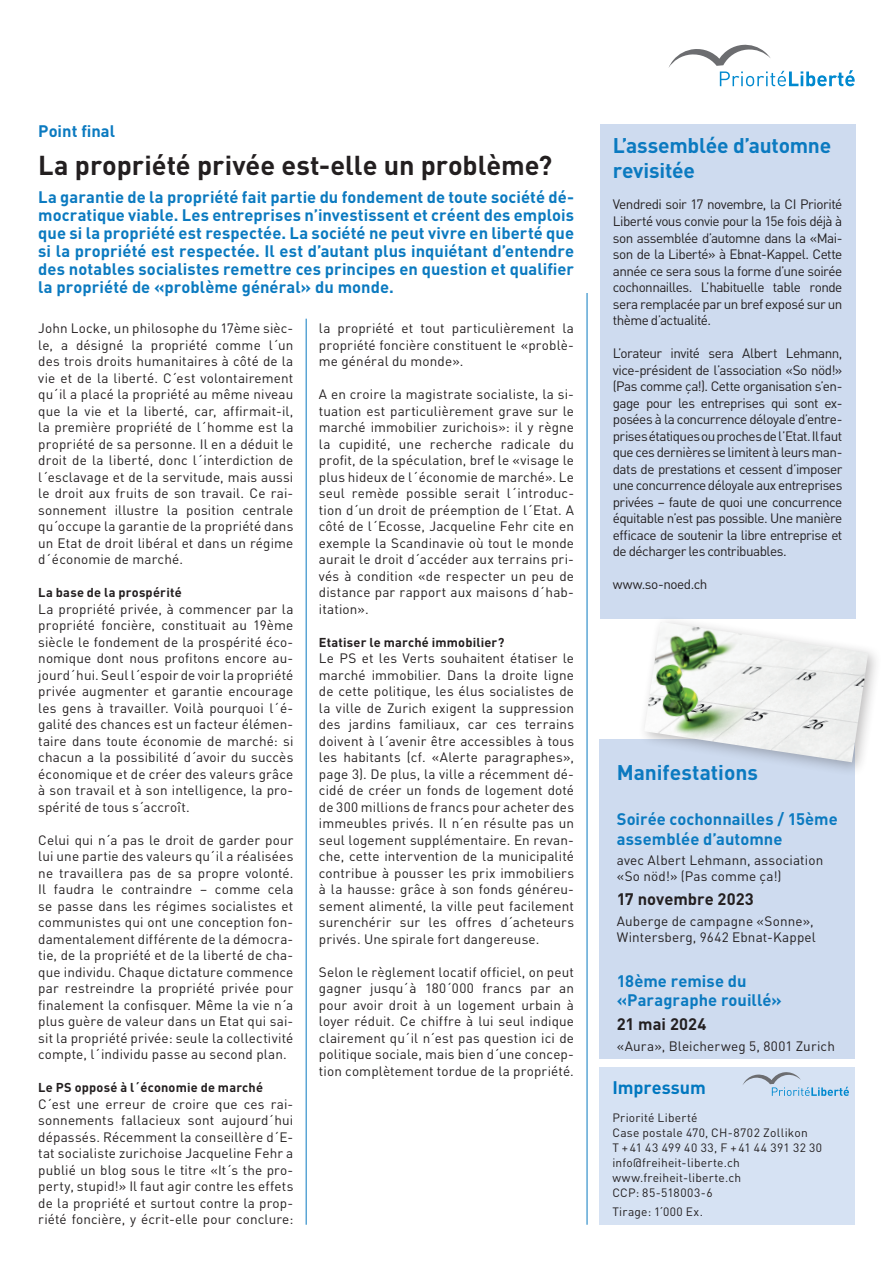
<style>
.page{position:relative;width:893px;height:1263px;background:#fff}
.page>*{position:absolute;margin:0;border:0;box-sizing:border-box;transform-origin:0 0}
.Titel_Artikel{font:700 27px "DIN Pro";color:#231f20}
.Editorial_Titel{font:700 21px/25.2px "DIN Pro";letter-spacing:-.005em;color:#0b7ac0}
.Editorial_Titel-2{font:700 18px "DIN Pro";color:#0077bf}
.Untertitel_Artikel{font:700 16.5px/18px "DIN Pro";letter-spacing:.005em;color:#0b7ac0;text-align:justify}
.Grundtext_Editorial{font:700 16.5px/19.8px "DIN Pro";letter-spacing:.005em;color:#0b7ac0}
.Grundtext_Editorial-2{font:700 16.5px "DIN Pro";letter-spacing:.005em;color:#231f20}
.Grundtext_Artikel{font:13.5px/16.5px "DIN Pro";letter-spacing:.01em;color:#231f20;text-align:justify}
.Grundtext_Editorial-3{font:13.5px/16.2px "DIN Pro";letter-spacing:.01em;color:#231f20}
.Grundtext_Artikel-2{font:13.5px "DIN Pro";letter-spacing:-.035em;color:#231f20}
.Grundtext_Artikel-3{font:700 12.75px "DIN Pro";letter-spacing:.015em;color:#231f20}
.Grundtext_Editorial-4{font:12px "DIN Pro";letter-spacing:.02em;color:#231f20}
.Grundtext_Editorial-5{font:12px "DIN Pro";letter-spacing:.04em;color:#231f20}
</style>
<div class="page">
<hr style="left:587px;top:293px;width:1px;height:932px;background:#0b7ac0">
<hr style="left:306px;top:319px;width:1px;height:906px;background:#0b7ac0">
<svg style="left:668px;top:45px;width:187px;height:41px"></svg>
<div style="left:600px;top:1068px;width:255px;height:157px;background:#d6e2f3"></div>
<svg style="left:742px;top:1072px;width:107px;height:24px"></svg>
<div style="left:600px;top:124px;width:255px;height:494px;background:#cedbef"></div>
<div style="left:600px;top:739px;width:255px;height:319px;background:#cedbef"></div>
<div style="left:637px;top:615px;width:246px;height:162px;background:#231f20;opacity:.3"></div>
<img style="left:644px;top:622px;width:224px;height:140px">
<p class="Untertitel_Artikel" style="left:38px;top:121px;width:78px">Point final</p>
<p class="Titel_Artikel" style="left:38px;top:147px;width:515px">La propriété privée est-elle un problème?</p>
<p class="Untertitel_Artikel" style="left:38px;top:187px;width:537px">La garantie de la propriété fait partie du fondement de toute société dé&shy;mocratique viable. Les entreprises n’investissent et créent des emplois que si la propriété est respectée. La société ne peut vivre en liberté que si la propriété est respectée. Il est d’autant plus inquiétant d’entendre des notables socialistes remettre ces principes en question et qualifier la propriété de «problème général» du monde.</p>
<p class="Grundtext_Artikel" style="left:38px;top:319px;width:257px">John Locke, un philosophe du 17ème sièc&shy;le, a désigné la propriété comme l´un des trois droits humanitaires à côté de la vie et de la liberté. C´est volontairement qu´il a placé la propriété au même niveau que la vie et la liberté, car, affirmait-il, la première propriété de l´homme est la propriété de sa personne. Il en a déduit le droit de la liberté, donc l´interdiction de l´esclavage et de la servitude, mais aussi le droit aux fruits de son travail. Ce rai&shy;sonnement illustre la position centrale qu´occupe la garantie de la propriété dans un Etat de droit libéral et dans un régime d´économie de marché.</p>
<p class="Grundtext_Artikel-3" style="left:38px;top:584px;width:145px">La base de la prospérité</p>
<p class="Grundtext_Artikel" style="left:38px;top:600px;width:257px">La propriété privée, à commencer par la propriété foncière, constituait au 19ème siècle le fondement de la prospérité éco&shy;nomique dont nous profitons encore au&shy;jourd´hui. Seul l´espoir de voir la propriété privée augmenter et garantie encourage les gens à travailler. Voilà pourquoi l´é&shy;galité des chances est un facteur élémen&shy;taire dans toute économie de marché: si chacun a la possibilité d´avoir du succès économique et de créer des valeurs grâce à son travail et à son intelligence, la pro&shy;spérité de tous s´accroît.</p>
<p class="Grundtext_Artikel" style="left:38px;top:831px;width:257px">Celui qui n´a pas le droit de garder pour lui une partie des valeurs qu´il a réalisées ne travaillera pas de sa propre volonté.<br>Il faudra le contraindre – comme cela se passe dans les régimes socialistes et communistes qui ont une conception fon&shy;damentalement différente de la démocra&shy;tie, de la propriété et de la liberté de cha&shy;que individu. Chaque dictature commence par restreindre la propriété privée pour finalement la confisquer. Même la vie n´a plus guère de valeur dans un Etat qui sai&shy;sit la propriété privée: seule la collectivité compte, l´individu passe au second plan.</p>
<p class="Grundtext_Artikel-3" style="left:38px;top:1079px;width:226px">Le PS opposé à l´économie de marché</p>
<p class="Grundtext_Artikel" style="left:38px;top:1095px;width:257px">C´est une erreur de croire que ces rai&shy;sonnements fallacieux sont aujourd´hui dépassés. Récemment la conseillère d´E&shy;tat socialiste zurichoise Jacqueline Fehr a publié un blog sous le titre «It´s the pro&shy;perty, stupid!» Il faut agir contre les effets de la propriété et surtout contre la prop&shy;riété foncière, y écrit-elle pour conclure:</p>
<p class="Grundtext_Artikel" style="left:319px;top:319px;width:257px">la propriété et tout particulièrement la propriété foncière constituent le «problè&shy;me général du monde».</p>
<p class="Grundtext_Artikel" style="left:319px;top:385px;width:257px">A en croire la magistrate socialiste, la si&shy;tuation est particulièrement grave sur le marché immobilier zurichois»: il y règne la cupidité, une recherche radicale du profit, de la spéculation, bref le «visage le plus hideux de l´économie de marché». Le seul remède possible serait l´introduc&shy;tion d´un droit de préemption de l´Etat. A côté de l´Ecosse, Jacqueline Fehr cite en exemple la Scandinavie où tout le monde aurait le droit d´accéder aux terrains pri&shy;vés à condition «de respecter un peu de distance par rapport aux maisons d´hab&shy;itation».</p>
<p class="Grundtext_Artikel-3" style="left:319px;top:633px;width:187px">Etatiser le marché immobilier?</p>
<p class="Grundtext_Artikel" style="left:319px;top:649px;width:257px">Le PS et les Verts souhaitent étatiser le marché immobilier. Dans la droite ligne de cette politique, les élus socialistes de la ville de Zurich exigent la suppression des jardins familiaux, car ces terrains doivent à l´avenir être accessibles à tous les habitants (cf. «Alerte paragraphes», page 3). De plus, la ville a récemment dé&shy;cidé de créer un fonds de logement doté de 300 millions de francs pour acheter des immeubles privés. Il n´en résulte pas un seul logement supplémentaire. En revan&shy;che, cette intervention de la municipalité contribue à pousser les prix immobiliers à la hausse: grâce à son fonds généreu&shy;sement alimenté, la ville peut facilement surenchérir sur les offres d´acheteurs privés. Une spirale fort dangereuse.</p>
<p class="Grundtext_Artikel" style="left:319px;top:963px;width:257px">Selon le règlement locatif officiel, on peut gagner jusqu´à 180´000 francs par an pour avoir droit à un logement urbain à loyer réduit. Ce chiffre à lui seul indique clairement qu´il n´est pas question ici de politique sociale, mais bien d´une concep&shy;tion complètement tordue de la propriété.</p>
<p class="Editorial_Titel" style="left:613px;top:132px;width:220px">L’assemblée d’automne revisitée</p>
<p class="Grundtext_Artikel" style="left:613px;top:196px;width:231px">Vendredi soir 17 novembre, la CI Priorité Liberté vous convie pour la 15e fois déjà à son assemblée d’automne dans la «Mai&shy;son de la Liberté» à Ebnat-Kappel. Cette année ce sera sous la forme d’une soirée cochonnailles. L’habituelle table ronde sera remplacée par un bref exposé sur un thème d’actualité.</p>
<p class="Grundtext_Artikel" style="left:613px;top:344px;width:231px">L’orateur invité sera Albert Lehmann, vice-président de l’association «So nöd!» (Pas comme ça!). Cette organisation s’en&shy;gage pour les entreprises qui sont ex&shy;posées à la concurrence déloyale d’entre&shy;prises étatiques ou proches de l’Etat. Il faut que ces dernières se limitent à leurs man&shy;dats de prestations et cessent d’imposer une concurrence déloyale aux entreprises privées – faute de quoi une concurrence équitable n’est pas possible. Une manière efficace de soutenir la libre entreprise et de décharger les contribuables.</p>
<p class="Grundtext_Artikel-2" style="left:613px;top:575px;width:96px">www.so-noed.ch</p>
<p class="Editorial_Titel" style="left:617px;top:758px;width:143px">Manifestations</p>
<p class="Grundtext_Editorial" style="left:617px;top:808px;width:223px">Soirée cochonnailles / 15ème assemblée d’automne</p>
<p class="Grundtext_Editorial-3" style="left:617px;top:851px;width:208px">avec Albert Lehmann, association «So nöd!» (Pas comme ça!)</p>
<p class="Grundtext_Editorial-2" style="left:617px;top:888px;width:139px">17 novembre 2023</p>
<p class="Grundtext_Editorial-3" style="left:617px;top:912px;width:201px">Auberge de campagne «Sonne»,<br>Wintersberg, 9642 Ebnat-Kappel</p>
<p class="Grundtext_Editorial" style="left:617px;top:970px;width:167px">18ème remise du «Paragraphe rouillé»</p>
<p class="Grundtext_Editorial-2" style="left:617px;top:1013px;width:91px">21 mai 2024</p>
<p class="Grundtext_Editorial-3" style="left:617px;top:1037px;width:220px">«Aura», Bleicherweg 5, 8001 Zurich</p>
<p class="Editorial_Titel-2" style="left:612px;top:1075px;width:95px">Impressum</p>
<p class="Grundtext_Editorial-4" style="left:612px;top:1109px;width:87px">Priorité Liberté</p>
<p class="Grundtext_Editorial-4" style="left:612px;top:1124px;width:197px">Case postale 470, CH-8702 Zollikon</p>
<p class="Grundtext_Editorial-5" style="left:612px;top:1139px;width:211px">T +41 43 499 40 33, F +41 44 391 32 30</p>
<p class="Grundtext_Editorial-4" style="left:612px;top:1154px;width:129px">info@freiheit-liberte.ch</p>
<p class="Grundtext_Editorial-4" style="left:612px;top:1169px;width:130px">www.freiheit-liberte.ch</p>
<p class="Grundtext_Editorial-4" style="left:612px;top:1184px;width:102px">CCP: 85-518003-6</p>
<p class="Grundtext_Editorial-4" style="left:612px;top:1204px;width:92px">Tirage: 1´000 Ex.</p>
</div>
